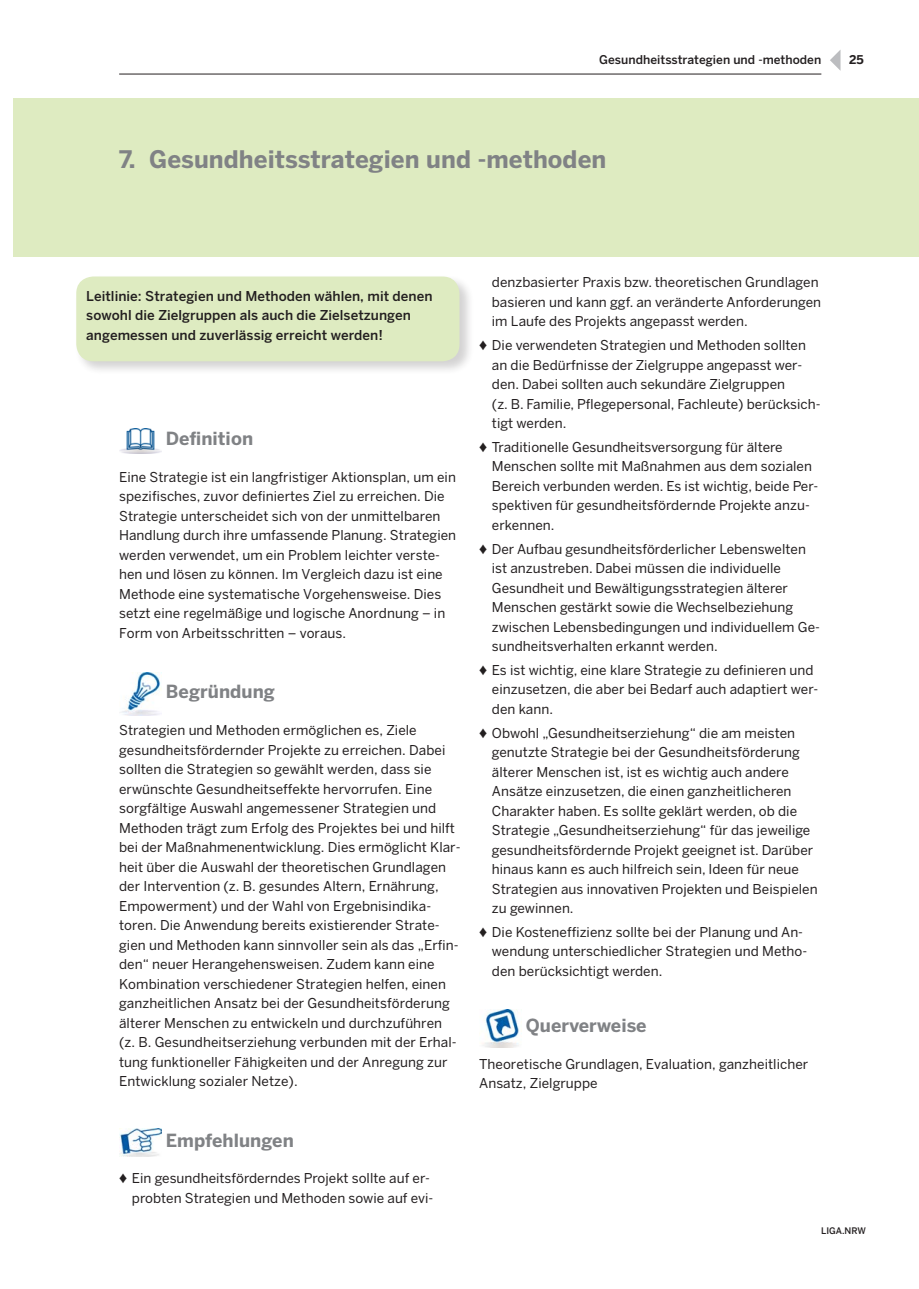
<style>
.page{position:relative;width:919px;height:1289px;background:#fff}
.page>*{position:absolute;margin:0;border:0;box-sizing:border-box;transform-origin:0 0}
.t1{font:700 24px "Benton Sans";letter-spacing:.005em;color:#808285}
.t2{font:700 18px "Benton Sans";letter-spacing:.005em;color:#808285}
.t3{font:13.5px/19.5px "Benton Sans";letter-spacing:.005em;color:#231f20}
.t4{font:500 13.5px/19.5px "Benton Sans";letter-spacing:.005em;color:#231f20}
.t5{font:500 12px "Benton Sans";letter-spacing:.005em;color:#231f20}
.t6{font:700 12px "Benton Sans";color:#231f20}
.t7{font:500 9px "Benton Sans";letter-spacing:.005em;color:#231f20}
</style>
<div class="page">
<hr style="left:119px;top:74px;width:702px;height:1px;background:#231f20">
<svg style="left:830px;top:50px;width:10px;height:20px"></svg>
<div style="left:14px;top:98px;width:904px;height:159px;background:#deebc1"></div>
<img style="left:119px;top:428px;width:43px;height:25px">
<img style="left:120px;top:673px;width:41px;height:42px">
<img style="left:119px;top:1128px;width:43px;height:28px">
<div style="left:74px;top:275px;width:400px;height:100px;background:#231f20;opacity:.2"></div>
<div style="left:76px;top:276px;width:383px;height:85px;background:#deebc1;border-radius:17px"></div>
<img style="left:483px;top:1009px;width:36px;height:37px">
<p class="t5" style="left:599px;top:53px;width:223px">Gesundheitsstrategien und -methoden</p>
<p class="t6" style="left:849px;top:53px;width:16px">25</p>
<h1 class="t1" style="left:119px;top:144px;width:489px">7. Gesundheitsstrategien und -methoden</h1>
<p class="t4" style="left:86px;top:286px;width:348px">Leitlinie: Strategien und Methoden wählen, mit denen sowohl die Zielgruppen als auch die Zielsetzungen angemessen und zuverlässig erreicht werden!</p>
<h2 class="t2" style="left:166px;top:428px;width:89px">Definition</h2>
<p class="t3" style="left:119px;top:467px;width:338px">Eine Strategie ist ein langfristiger Aktionsplan, um ein spezifisches, zuvor definiertes Ziel zu erreichen. Die Strategie unterscheidet sich von der unmittelbaren Handlung durch ihre umfassende Planung. Strategien werden verwendet, um ein Problem leichter verste&shy;hen und lösen zu können. Im Vergleich dazu ist eine Methode eine systematische Vorgehensweise. Dies setzt eine regelmäßige und logische Anordnung – in Form von Arbeitsschritten – voraus.</p>
<h2 class="t2" style="left:166px;top:681px;width:110px">Begründung</h2>
<p class="t3" style="left:119px;top:720px;width:343px">Strategien und Methoden ermöglichen es, Ziele gesundheitsfördernder Projekte zu erreichen. Dabei sollten die Strategien so gewählt werden, dass sie erwünschte Gesundheitseffekte hervorrufen. Eine sorgfältige Auswahl angemessener Strategien und Methoden trägt zum Erfolg des Projektes bei und hilft bei der Maßnahmenentwicklung. Dies ermöglicht Klar&shy;heit über die Auswahl der theoretischen Grundlagen der Intervention (z. B. gesundes Altern, Ernährung, Empowerment) und der Wahl von Ergebnisindika&shy;toren. Die Anwendung bereits existierender Strate&shy;gien und Methoden kann sinnvoller sein als das „Erfin&shy;den“ neuer Herangehensweisen. Zudem kann eine Kombination verschiedener Strategien helfen, einen ganzheitlichen Ansatz bei der Gesundheitsförderung älterer Menschen zu entwickeln und durchzuführen (z. B. Gesundheitserziehung verbunden mit der Erhal&shy;tung funktioneller Fähigkeiten und der Anregung zur Entwicklung sozialer Netze).</p>
<h2 class="t2" style="left:166px;top:1129px;width:129px">Empfehlungen</h2>
<p class="t3" style="left:119px;top:1168px;width:316px;text-align:right">♦ Ein gesundheitsförderndes Projekt sollte auf er&shy;probten Strategien und Methoden sowie auf evi-</p>
<p class="t3" style="left:492px;top:272px;width:331px">denzbasierter Praxis bzw. theoretischen Grundlagen basieren und kann ggf. an veränderte Anforderungen im Laufe des Projekts angepasst werden.</p>
<p class="t3" style="left:492px;top:335px;width:330px;text-indent:-13px">♦ Die verwendeten Strategien und Methoden sollten an die Bedürfnisse der Zielgruppe angepasst wer&shy;den. Dabei sollten auch sekundäre Zielgruppen<br>(z. B. Familie, Pflegepersonal, Fachleute) berücksich&shy;tigt werden.</p>
<p class="t3" style="left:492px;top:437px;width:328px;text-indent:-13px">♦ Traditionelle Gesundheitsversorgung für ältere Menschen sollte mit Maßnahmen aus dem sozialen Bereich verbunden werden. Es ist wichtig, beide Per&shy;spektiven für gesundheitsfördernde Projekte anzu&shy;erkennen.</p>
<p class="t3" style="left:492px;top:538px;width:329px;text-indent:-13px">♦ Der Aufbau gesundheitsförderlicher Lebenswelten ist anzustreben. Dabei müssen die individuelle Gesundheit und Bewältigungsstrategien älterer Menschen gestärkt sowie die Wechselbeziehung zwischen Lebensbedingungen und individuellem Ge&shy;sundheitsverhalten erkannt werden.</p>
<p class="t3" style="left:492px;top:660px;width:328px;text-indent:-13px">♦ Es ist wichtig, eine klare Strategie zu definieren und einzusetzen, die aber bei Bedarf auch adaptiert wer&shy;den kann.</p>
<p class="t3" style="left:492px;top:722px;width:327px;text-indent:-13px">♦ Obwohl „Gesundheitserziehung“ die am meisten genutzte Strategie bei der Gesundheitsförderung älterer Menschen ist, ist es wichtig auch andere Ansätze einzusetzen, die einen ganzheitlicheren Charakter haben. Es sollte geklärt werden, ob die Strategie „Gesundheitserziehung“ für das jeweilige gesundheitsfördernde Projekt geeignet ist. Darüber hinaus kann es auch hilfreich sein, Ideen für neue Strategien aus innovativen Projekten und Beispielen zu gewinnen.</p>
<p class="t3" style="left:492px;top:922px;width:317px;text-indent:-13px">♦ Die Kosteneffizienz sollte bei der Planung und An&shy;wendung unterschiedlicher Strategien und Metho&shy;den berücksichtigt werden.</p>
<h2 class="t2" style="left:526px;top:1015px;width:122px">Querverweise</h2>
<p class="t3" style="left:479px;top:1054px;width:330px">Theoretische Grundlagen, Evaluation, ganzheitlicher<br>Ansatz, Zielgruppe</p>
<p class="t7" style="left:821px;top:1225px;width:46px">LIGA.NRW</p>
</div>
